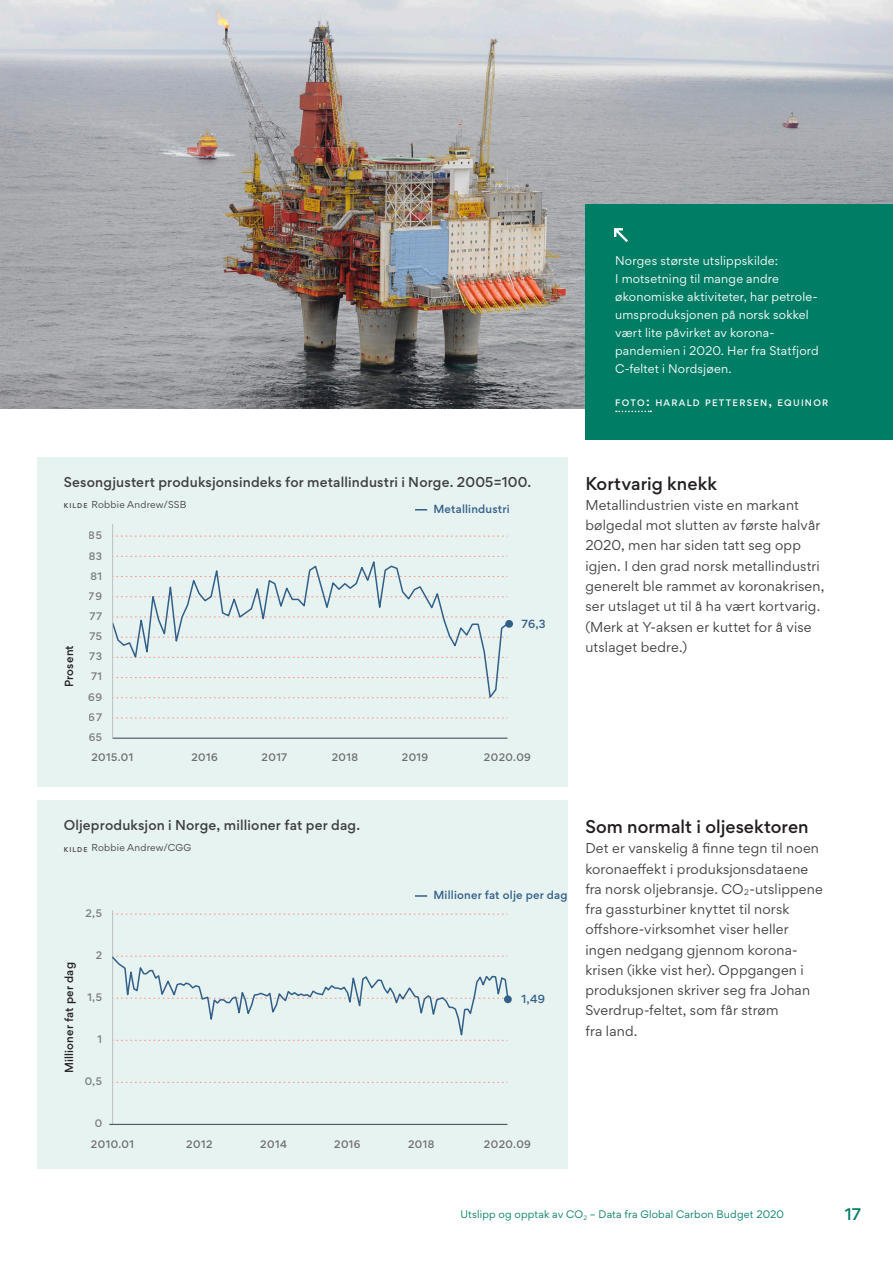
<style>
.page{position:relative;width:893px;height:1263px;background:#fff}
.page>*{position:absolute;margin:0;border:0;box-sizing:border-box;transform-origin:0 0}
.Mellomtittel{font:500 16.5px "Gordita";letter-spacing:.005em;color:#231f20}
.t1{font:500 15px "Gordita";color:#007d65}
.Brødtekst{font:12.75px/20.2px "Gordita";letter-spacing:.015em;color:#3e3e3f}
.Brødtekst-2{font:500 12.75px "Gordita";letter-spacing:.015em;color:#3e3e3f}
.Bildetekst{font:11.25px/18px "Gordita";letter-spacing:.015em;color:#fff}
.t2{font:500 10.5px "Gordita";letter-spacing:.02em;color:#315f88}
.t3{font:500 10.5px "Gordita";letter-spacing:.02em;color:#231f20}
.t4{font:500 9.75px/20.1px "Gordita";letter-spacing:.05em;color:#6c6d70;text-align:justify}
.t5{font:9.75px "Gordita";letter-spacing:.025em;color:#007d65}
.Kilde{font:9px "Gordita";letter-spacing:.025em;color:#3e3e3f}
.Bildekreditering{font:500 8.4px "Gordita";letter-spacing:.15em;color:#fff}
.Kilde-2{font:500 6.3px "Gordita";letter-spacing:.175em;color:#3e3e3f}
.s1{font-size:12px}
</style>
<div class="page">
<div style="left:37px;top:800px;width:531px;height:369px;background:#e7f3f1"></div>
<div style="left:37px;top:457px;width:531px;height:330px;background:#e7f3f1"></div>
<svg style="left:113px;top:536px;width:395px;height:1px"></svg>
<svg style="left:113px;top:717px;width:395px;height:1px"></svg>
<hr style="left:113px;top:738px;width:394px;height:1px;background:#505c67">
<div style="left:505px;top:620px;width:8px;height:8px;background:#316189;border-radius:50%"></div>
<svg style="left:415px;top:509px;width:12px;height:1px"></svg>
<svg style="left:113px;top:913px;width:395px;height:2px"></svg>
<svg style="left:113px;top:1082px;width:395px;height:1px"></svg>
<hr style="left:112px;top:910px;width:1px;height:215px;background:#bdc0c1">
<hr style="left:109px;top:1124px;width:398px;height:1px;background:#505c67">
<svg style="left:415px;top:895px;width:12px;height:2px"></svg>
<svg style="left:113px;top:555px;width:397px;height:144px"></svg>
<hr style="left:112px;top:524px;width:1px;height:215px;background:#bdc0c1">
<svg style="left:112px;top:955px;width:398px;height:86px"></svg>
<img style="left:0;top:0;width:893px;height:409px">
<div style="left:585px;top:204px;width:308px;height:236px;background:#007d65"></div>
<svg style="left:616px;top:411px;width:35px;height:1px"></svg>
<svg style="left:614px;top:228px;width:14px;height:14px"></svg>
<p class="Bildetekst" style="left:615px;top:251px;width:205px">Norges største utslippskilde:<br>I motsetning til mange andre økonomiske aktiviteter, har petrole&shy;umsproduksjonen på norsk sokkel vært lite påvirket av korona&shy;pandemien i 2020. Her fra Statfjord<br>C-feltet i Nordsjøen.</p>
<p class="Bildekreditering" style="left:615px;top:397px;width:215px">FOTO<span class="s1">:</span> HARALD PETTERSEN<span class="s1">,</span> EQUINOR</p>
<p class="Brødtekst-2" style="left:64px;top:472px;width:469px">Sesongjustert produksjonsindeks for metallindustri i Norge. 2005=100.</p>
<p class="Kilde" style="left:92px;top:498px;width:96px">Robbie Andrew/SSB</p>
<p class="Kilde-2" style="left:64px;top:501px;width:25px">KILDE</p>
<p class="t3" style="left:61px;top:687px;width:44px;rotate:-90deg">Prosent</p>
<p class="t4" style="left:88px;top:526px;width:15px">85<br>83<br>81<br>79<br>77<br>75<br>73<br>71<br>69<br>67</p>
<p class="t4" style="left:89px;top:727px;width:15px">65</p>
<p class="t2" style="left:433px;top:501px;width:78px">Metallindustri</p>
<p class="t2" style="left:521px;top:616px;width:26px">76,3</p>
<p class="t4" style="left:91px;top:748px;width:44px">2015.01</p>
<p class="t4" style="left:191px;top:748px;width:28px">2016</p>
<p class="t4" style="left:261px;top:748px;width:27px">2017</p>
<p class="t4" style="left:332px;top:748px;width:28px">2018</p>
<p class="t4" style="left:402px;top:748px;width:28px">2019</p>
<p class="t4" style="left:484px;top:748px;width:49px">2020.09</p>
<p class="Mellomtittel" style="left:585px;top:471px;width:133px">Kortvarig knekk</p>
<p class="Brødtekst" style="left:585px;top:495px;width:241px">Metallindustrien viste en markant bølgedal mot slutten av første halvår 2020, men har siden tatt seg opp igjen. I den grad norsk metallindustri generelt ble rammet av koronakrisen, ser utslaget ut til å ha vært kortvarig. (Merk at Y-aksen er kuttet for å vise utslaget bedre.)</p>
<p class="Brødtekst-2" style="left:64px;top:816px;width:298px">Oljeproduksjon i Norge, millioner fat per dag.</p>
<p class="Kilde" style="left:92px;top:841px;width:101px">Robbie Andrew/CGG</p>
<p class="Kilde-2" style="left:64px;top:844px;width:25px">KILDE</p>
<p class="t3" style="left:61px;top:1073px;width:113px;rotate:-90deg">Millioner fat per dag</p>
<p class="t4" style="left:85px;top:903px;width:18px">2,5</p>
<p class="t4" style="left:96px;top:945px;width:8px">2</p>
<p class="t4" style="left:87px;top:987px;width:16px">1,5</p>
<p class="t4" style="left:98px;top:1029px;width:6px">1</p>
<p class="t4" style="left:85px;top:1071px;width:19px">0,5</p>
<p class="t4" style="left:95px;top:1113px;width:9px">0</p>
<p class="t2" style="left:433px;top:887px;width:136px">Millioner fat olje per dag</p>
<p class="t2" style="left:521px;top:991px;width:25px">1,49</p>
<p class="t4" style="left:91px;top:1134px;width:45px">2010.01</p>
<p class="t4" style="left:186px;top:1134px;width:28px">2012</p>
<p class="t4" style="left:260px;top:1134px;width:28px">2014</p>
<p class="t4" style="left:334px;top:1134px;width:28px">2016</p>
<p class="t4" style="left:408px;top:1134px;width:28px">2018</p>
<p class="t4" style="left:484px;top:1134px;width:49px">2020.09</p>
<p class="Mellomtittel" style="left:585px;top:814px;width:225px">Som normalt i oljesektoren</p>
<p class="Brødtekst" style="left:585px;top:838px;width:239px">Det er vanskelig å finne tegn til noen koronaeffekt i produksjonsdataene fra norsk oljebransje. CO<sub>2</sub>-utslippene fra gassturbiner knyttet til norsk offshore-virksomhet viser heller ingen nedgang gjennom korona&shy;krisen (ikke vist her). Oppgangen i produksjonen skriver seg fra Johan<br>Sverdrup-feltet, som får strøm<br>fra land.</p>
<p class="t5" style="left:460px;top:1207px;width:325px">Utslipp og opptak av CO<sub>2</sub> – Data fra Global Carbon Budget 2020</p>
<p class="t1" style="left:845px;top:1203px;width:18px">17</p>
</div>
